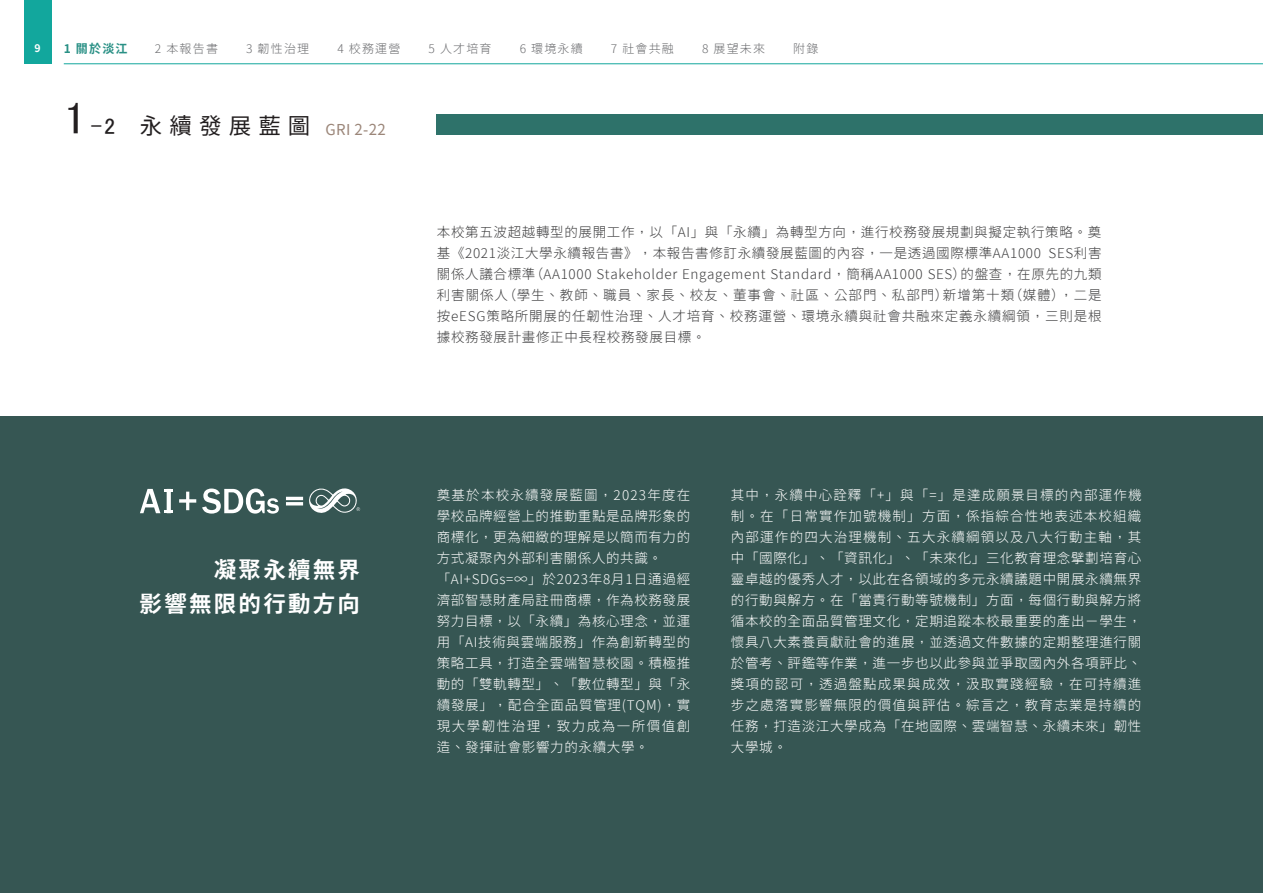
<style>
.page{position:relative;width:1263px;height:893px;background:#fff}
.page>*{position:absolute;margin:0;border:0;box-sizing:border-box;transform-origin:0 0}
.t1{font:700 22.5px/34.5px "Taipei Sans TC Beta";letter-spacing:.1em;color:#fff;text-align:right}
.t2{font:15px "Taipei Sans TC Beta";color:#9b8679}
.t3{font:300 13.5px/21px "Taipei Sans TC Beta";letter-spacing:.05em;color:#fff}
.t4{font:300 13.5px/21px "Taipei Sans TC Beta";letter-spacing:.06em;color:#3e3e3f;text-align:justify}
.t5{font:300 12px "Taipei Sans TC Beta";letter-spacing:.1em;color:#6c6d70}
.t6{font:700 12px "Taipei Sans TC Beta";color:#299085}
.t7{font:700 10.5px "Taipei Sans TC Beta";color:#fff}
.s1{font-family:"MS P Gothic";font-size:45px;color:#231f20}
.s2{font-family:"MS P Gothic";font-size:22.5px;color:#231f20}
.s3{font-size:22.5px;color:#231f20}
</style>
<div class="page">
<div style="left:437px;top:114px;width:826px;height:21px;background:#2e726a"></div>
<div style="left:0;top:417px;width:1263px;height:476px;background:#365653"></div>
<div style="left:24px;top:0;width:27px;height:64px;background:#12a79d"></div>
<hr style="left:64px;top:63px;width:1199px;height:1px;background:#12a79d">
<svg style="left:179px;top:492px;width:17px;height:18px"></svg>
<svg style="left:202px;top:488px;width:77px;height:26px"></svg>
<hr style="left:286px;top:502px;width:17px;height:3px;background:#fff">
<hr style="left:286px;top:497px;width:17px;height:3px;background:#fff">
<svg style="left:140px;top:489px;width:33px;height:24px"></svg>
<svg style="left:309px;top:488px;width:51px;height:25px"></svg>
<p class="t7" style="left:34px;top:42px;width:8px">9</p>
<p class="t6" style="left:64px;top:42px;width:65px">1 關於淡江</p>
<p class="t5" style="left:155px;top:42px;width:65px">2 本報告書</p>
<p class="t5" style="left:246px;top:42px;width:65px">3 韌性治理</p>
<p class="t5" style="left:337px;top:42px;width:65px">4 校務運營</p>
<p class="t5" style="left:428px;top:42px;width:65px">5 人才培育</p>
<p class="t5" style="left:520px;top:42px;width:65px">6 環境永續</p>
<p class="t5" style="left:611px;top:42px;width:65px">7 社會共融</p>
<p class="t5" style="left:702px;top:42px;width:65px">8 展望未來</p>
<p class="t5" style="left:793px;top:42px;width:27px">附錄</p>
<p class="t2" style="left:64px;top:121px;width:324px"><span class="s1">1</span><span class="s2">-2</span> <span class="s3">永續發展藍圖</span> GRI 2-22</p>
<p class="t4" style="left:437px;top:221px;width:666px">本校第五波超越轉型的展開工作，以「AI」與「永續」為轉型方向，進行校務發展規劃與擬定執行策略。奠基《2021淡江大學永續報告書》，本報告書修訂永續發展藍圖的內容，一是透過國際標準AA1000 SES利害關係人議合標準（AA1000 Stakeholder Engagement Standard，簡稱AA1000 SES）的盤查，在原先的九類利害關係人（學生、教師、職員、家長、校友、董事會、社區、公部門、私部門）新增第十類（媒體），二是按eESG策略所開展的任韌性治理、人才培育、校務運營、環境永續與社會共融來定義永續綱領，三則是根據校務發展計畫修正中長程校務發展目標。</p>
<h1 class="t1" style="left:140px;top:553px;width:222px">凝聚永續無界<br>影響無限的行動方向</h1>
<p class="t3" style="left:437px;top:485px;width:255px">奠基於本校永續發展藍圖，2023年度在學校品牌經營上的推動重點是品牌形象的商標化，更為細緻的理解是以簡而有力的方式凝聚內外部利害關係人的共識。「AI+SDGs=∞」於2023年8月1日通過經濟部智慧財產局註冊商標，作為校務發展努力目標，以「永續」為核心理念，並運用「AI技術與雲端服務」作為創新轉型的策略工具，打造全雲端智慧校園。積極推動的「雙軌轉型」、「數位轉型」與「永續發展」，配合全面品質管理(TQM)，實現大學韌性治理，致力成為一所價值創造、發揮社會影響力的永續大學。</p>
<p class="t3" style="left:731px;top:485px;width:412px;text-align:justify">其中，永續中心詮釋「+」與「=」是達成願景目標的內部運作機制。在「日常實作加號機制」方面，係指綜合性地表述本校組織內部運作的四大治理機制、五大永續綱領以及八大行動主軸，其中「國際化」、「資訊化」、「未來化」三化教育理念擘劃培育心靈卓越的優秀人才，以此在各領域的多元永續議題中開展永續無界的行動與解方。在「當責行動等號機制」方面，每個行動與解方將循本校的全面品質管理文化，定期追蹤本校最重要的產出－學生，懷具八大素養貢獻社會的進展，並透過文件數據的定期整理進行關於管考、評鑑等作業，進一步也以此參與並爭取國內外各項評比、獎項的認可，透過盤點成果與成效，汲取實踐經驗，在可持續進步之處落實影響無限的價值與評估。綜言之，教育志業是持續的任務，打造淡江大學成為「在地國際、雲端智慧、永續未來」韌性大學城。</p>
</div>
